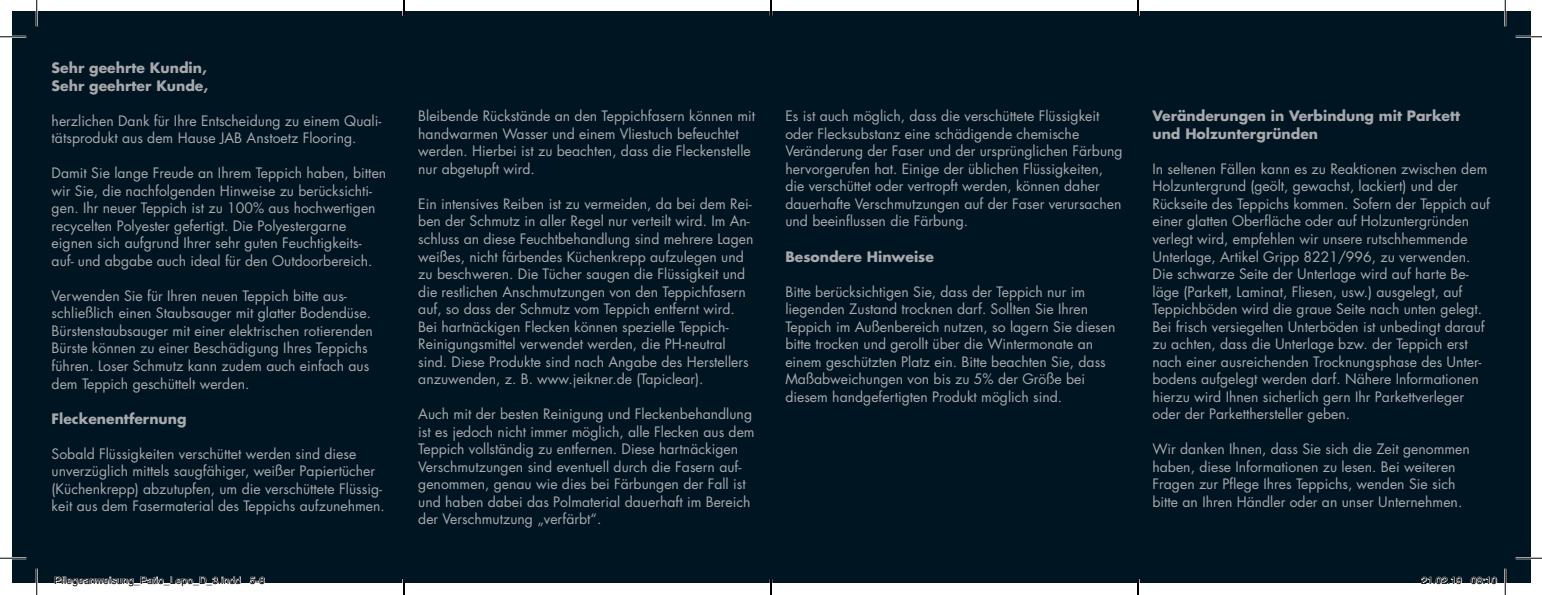
<style>
.page{position:relative;width:1542px;height:595px;background:#fff}
.page>*{position:absolute;margin:0;border:0;box-sizing:border-box;transform-origin:0 0}
.t1{font:14px/17.5px "Futura Std";color:#a8a9ad}
.t2{font:700 14px/17.5px "Futura Std";color:#a8a9ad}
.t3{font:10.5px "Helvetica";color:#000}
</style>
<div class="page">
<div style="left:12px;top:12px;width:1518px;height:570px;background:#001522"></div>
<hr style="left:0;top:36px;width:26px;height:2px;background:#fff">
<hr style="left:1516px;top:36px;width:26px;height:2px;background:#fff">
<hr style="left:0;top:557px;width:26px;height:2px;background:#fff">
<hr style="left:1516px;top:557px;width:26px;height:2px;background:#fff">
<hr style="left:36px;top:0;width:2px;height:26px;background:#fff">
<hr style="left:36px;top:568px;width:2px;height:26px;background:#fff">
<hr style="left:1504px;top:0;width:2px;height:26px;background:#fff">
<hr style="left:1504px;top:568px;width:2px;height:26px;background:#fff">
<svg style="left:0;top:36px;width:26px;height:1px"></svg>
<svg style="left:1516px;top:36px;width:26px;height:1px"></svg>
<svg style="left:0;top:557px;width:26px;height:1px"></svg>
<svg style="left:1516px;top:557px;width:26px;height:1px"></svg>
<svg style="left:36px;top:0;width:1px;height:26px"></svg>
<svg style="left:36px;top:568px;width:1px;height:26px"></svg>
<svg style="left:1505px;top:0;width:1px;height:26px"></svg>
<svg style="left:1505px;top:568px;width:1px;height:26px"></svg>
<svg style="left:54px;top:576px;width:187px;height:7px"></svg>
<svg style="left:249px;top:576px;width:16px;height:7px"></svg>
<svg style="left:1421px;top:576px;width:41px;height:7px"></svg>
<svg style="left:1470px;top:576px;width:27px;height:7px"></svg>
<svg style="left:403px;top:0;width:2px;height:16px"></svg>
<svg style="left:403px;top:579px;width:2px;height:15px"></svg>
<svg style="left:770px;top:0;width:2px;height:16px"></svg>
<svg style="left:770px;top:579px;width:2px;height:15px"></svg>
<svg style="left:1137px;top:0;width:2px;height:16px"></svg>
<svg style="left:1137px;top:579px;width:2px;height:15px"></svg>
<p class="t2" style="left:52px;top:59px;width:157px">Sehr geehrte Kundin,</p>
<p class="t2" style="left:52px;top:76px;width:158px">Sehr geehrter Kunde,</p>
<p class="t1" style="left:52px;top:112px;width:331px">herzlichen Dank für Ihre Entscheidung zu einem Quali&shy;tätsprodukt aus dem Hause JAB Anstoetz Flooring.</p>
<p class="t1" style="left:52px;top:164px;width:336px">Damit Sie lange Freude an Ihrem Teppich haben, bitten wir Sie, die nachfolgenden Hinweise zu berücksichti&shy;gen. Ihr neuer Teppich ist zu 100% aus hochwertigen recycelten Polyester gefertigt. Die Polyestergarne</p>
<p class="t1" style="left:52px;top:234px;width:312px">eignen sich aufgrund Ihrer sehr guten Feuchtigkeits-</p>
<p class="t1" style="left:52px;top:252px;width:322px">auf- und abgabe auch ideal für den Outdoorbereich.</p>
<p class="t1" style="left:52px;top:287px;width:323px">Verwenden Sie für Ihren neuen Teppich bitte aus&shy;schließlich einen Staubsauger mit glatter Bodendüse.<br>Bürstenstaubsauger mit einer elektrischen rotierenden Bürste können zu einer Beschädigung Ihres Teppichs führen. Loser Schmutz kann zudem auch einfach aus dem Teppich geschüttelt werden.</p>
<p class="t2" style="left:52px;top:409px;width:136px">Fleckenentfernung</p>
<p class="t1" style="left:52px;top:444px;width:335px">Sobald Flüssigkeiten verschüttet werden sind diese unverzüglich mittels saugfähiger, weißer Papiertücher (Küchenkrepp) abzutupfen, um die verschüttete Flüssig&shy;keit aus dem Fasermaterial des Teppichs aufzunehmen.</p>
<p class="t1" style="left:418px;top:107px;width:338px">Bleibende Rückstände an den Teppichfasern können mit handwarmen Wasser und einem Vliestuch befeuchtet werden. Hierbei ist zu beachten, dass die Fleckenstelle nur abgetupft wird.</p>
<p class="t1" style="left:418px;top:195px;width:337px">Ein intensives Reiben ist zu vermeiden, da bei dem Rei&shy;ben der Schmutz in aller Regel nur verteilt wird. Im An&shy;schluss an diese Feuchtbehandlung sind mehrere Lagen weißes, nicht färbendes Küchenkrepp aufzulegen und zu beschweren. Die Tücher saugen die Flüssigkeit und die restlichen Anschmutzungen von den Teppichfasern auf, so dass der Schmutz vom Teppich entfernt wird.</p>
<p class="t1" style="left:418px;top:317px;width:312px">Bei hartnäckigen Flecken können spezielle Teppich-</p>
<p class="t1" style="left:418px;top:335px;width:332px">Reinigungsmittel verwendet werden, die PH-neutral sind. Diese Produkte sind nach Angabe des Herstellers anzuwenden, z. B. www.jeikner.de (Tapiclear).</p>
<p class="t1" style="left:418px;top:405px;width:338px">Auch mit der besten Reinigung und Fleckenbehandlung ist es jedoch nicht immer möglich, alle Flecken aus dem Teppich vollständig zu entfernen. Diese hartnäckigen Verschmutzungen sind eventuell durch die Fasern auf&shy;genommen, genau wie dies bei Färbungen der Fall ist und haben dabei das Polmaterial dauerhaft im Bereich der Verschmutzung „verfärbt“.</p>
<p class="t1" style="left:785px;top:107px;width:339px">Es ist auch möglich, dass die verschüttete Flüssigkeit oder Flecksubstanz eine schädigende chemische Veränderung der Faser und der ursprünglichen Färbung hervorgerufen hat. Einige der üblichen Flüssigkeiten, die verschüttet oder vertropft werden, können daher dauerhafte Verschmutzungen auf der Faser verursachen und beeinflussen die Färbung.</p>
<p class="t2" style="left:785px;top:247px;width:150px">Besondere Hinweise</p>
<p class="t1" style="left:785px;top:282px;width:301px">Bitte berücksichtigen Sie, dass der Teppich nur im</p>
<p class="t1" style="left:785px;top:300px;width:304px">liegenden Zustand trocknen darf. Sollten Sie Ihren</p>
<p class="t1" style="left:785px;top:317px;width:332px">Teppich im Außenbereich nutzen, so lagern Sie diesen bitte trocken und gerollt über die Wintermonate an einem geschützten Platz ein. Bitte beachten Sie, dass Maßabweichungen von bis zu 5% der Größe bei diesem handgefertigten Produkt möglich sind.</p>
<p class="t2" style="left:1152px;top:107px;width:309px">Veränderungen in Verbindung mit Parkett und Holzuntergründen</p>
<p class="t1" style="left:1152px;top:160px;width:339px">In seltenen Fällen kann es zu Reaktionen zwischen dem Holzuntergrund (geölt, gewachst, lackiert) und der Rückseite des Teppichs kommen. Sofern der Teppich auf einer glatten Oberfläche oder auf Holzuntergründen verlegt wird, empfehlen wir unsere rutschhemmende Unterlage, Artikel Gripp 8221/996, zu verwenden.<br>Die schwarze Seite der Unterlage wird auf harte Be&shy;läge (Parkett, Laminat, Fliesen, usw.) ausgelegt, auf Teppichböden wird die graue Seite nach unten gelegt.<br>Bei frisch versiegelten Unterböden ist unbedingt darauf zu achten, dass die Unterlage bzw. der Teppich erst nach einer ausreichenden Trocknungsphase des Unter&shy;bodens aufgelegt werden darf. Nähere Informationen hierzu wird Ihnen sicherlich gern Ihr Parkettverleger oder der Parketthersteller geben.</p>
<p class="t1" style="left:1152px;top:440px;width:319px">Wir danken Ihnen, dass Sie sich die Zeit genommen haben, diese Informationen zu lesen. Bei weiteren<br>Fragen zur Pflege Ihres Teppichs, wenden Sie sich</p>
<p class="t1" style="left:1152px;top:492px;width:311px">bitte an Ihren Händler oder an unser Unternehmen.</p>
<p class="t3" style="left:54px;top:572px;width:212px">Pflegeanweisung_Patio_Lepo_D_3.indd 5-8</p>
<p class="t3" style="left:1421px;top:572px;width:77px">21.02.19 08:10</p>
</div>
